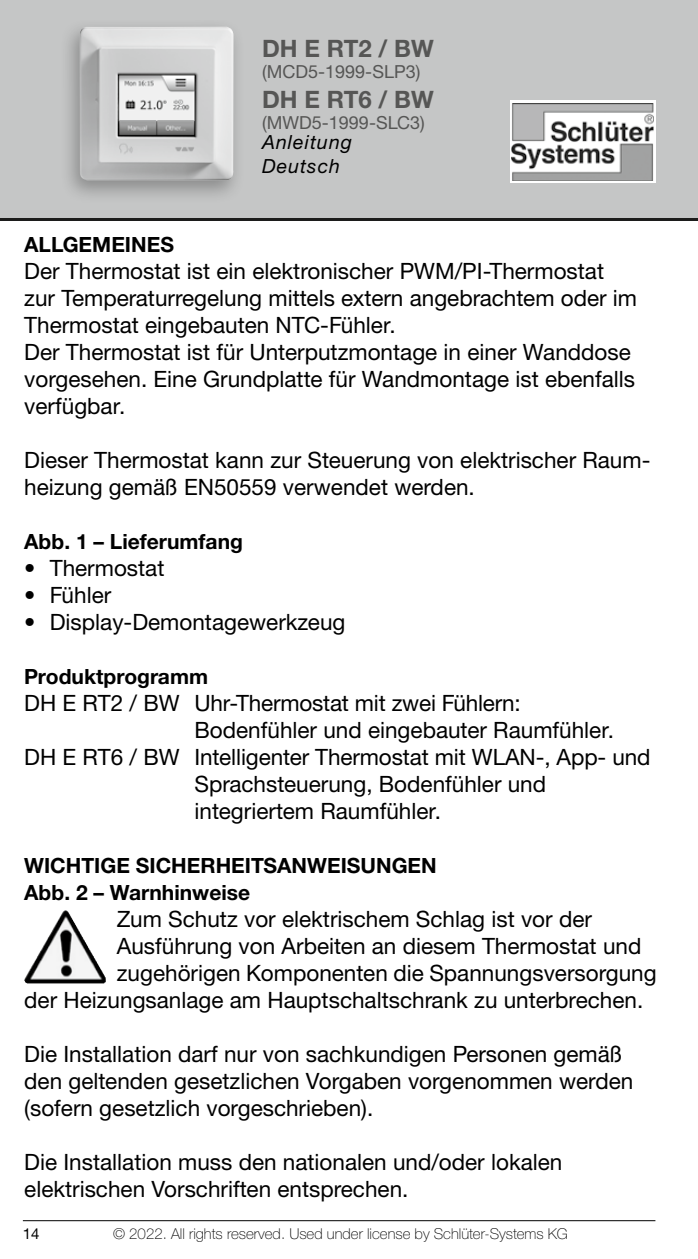
<style>
.page{position:relative;width:698px;height:1259px;background:#fff}
.page>*{position:absolute;margin:0;border:0;box-sizing:border-box;transform-origin:0 0}
.t1{font:700 24px "Helvetica Neue LTW1 G";color:#565655}
.t2{font:22.5px/27px "Helvetica Neue LTW1 G";color:#000}
.t3{font:700 21px/27px "Helvetica Neue LTW1 G";color:#000}
.t4{font:italic 19.5px/23.4px "Helvetica Neue LTW1 G";letter-spacing:.05em;color:#000}
.t5{font:18px "Helvetica Neue LTW1 G";color:#565655}
.t6{font:100 15px "Helvetica Neue LTW1 G";color:#000}
.t7{font:15px "Helvetica Neue LTW1 G";color:#000}
</style>
<div class="page">
<div style="left:0;top:0;width:697px;height:218px;background:#c5c6c6"></div>
<hr style="left:0;top:218px;width:697px;height:3px;background:#1c1c1b">
<hr style="left:23px;top:1220px;width:632px;height:1px;background:#000">
<div style="left:60px;top:18px;width:185px;height:186px;background:#000;opacity:.3"></div>
<img style="left:79px;top:27px;width:154px;height:153px">
<svg style="left:510px;top:100px;width:145px;height:83px"></svg>
<img style="left:511px;top:103px;width:142px;height:77px">
<img style="left:24px;top:910px;width:82px;height:73px">
<p class="t1" style="left:262px;top:34px;width:173px">DH E RT2 / BW</p>
<p class="t5" style="left:262px;top:60px;width:160px">(MCD5-1999-SLP3)</p>
<p class="t1" style="left:262px;top:85px;width:173px">DH E RT6 / BW</p>
<p class="t5" style="left:262px;top:111px;width:164px">(MWD5-1999-SLC3)</p>
<p class="t4" style="left:262px;top:130px;width:91px">Anleitung<br>Deutsch</p>
<p class="t3" style="left:24px;top:231px;width:151px">ALLGEMEINES</p>
<p class="t2" style="left:24px;top:257px;width:614px">Der Thermostat ist ein elektronischer PWM/PI-Thermostat zur Temperaturregelung mittels extern angebrachtem oder im Thermostat eingebauten NTC-Fühler.<br>Der Thermostat ist für Unterputzmontage in einer Wanddose vorgesehen. Eine Grundplatte für Wandmontage ist ebenfalls verfügbar.</p>
<p class="t2" style="left:24px;top:446px;width:627px">Dieser Thermostat kann zur Steuerung von elektrischer Raum&shy;heizung gemäß EN50559 verwendet werden.</p>
<p class="t3" style="left:24px;top:528px;width:220px">Abb. 1 – Lieferumfang</p>
<p class="t2" style="left:24px;top:554px;width:142px">• Thermostat</p>
<p class="t2" style="left:24px;top:581px;width:88px">• Fühler</p>
<p class="t2" style="left:24px;top:608px;width:322px">• Display-Demontagewerkzeug</p>
<p class="t3" style="left:24px;top:663px;width:185px">Produktprogramm</p>
<p class="t2" style="left:24px;top:689px;width:498px">DH E RT2 / BW Uhr-Thermostat mit zwei Fühlern:</p>
<p class="t2" style="left:194px;top:716px;width:421px">Bodenfühler und eingebauter Raumfühler.</p>
<p class="t2" style="left:24px;top:743px;width:627px">DH E RT6 / BW Intelligenter Thermostat mit WLAN-, App- und</p>
<p class="t2" style="left:194px;top:770px;width:353px">Sprachsteuerung, Bodenfühler und</p>
<p class="t2" style="left:194px;top:797px;width:248px">integriertem Raumfühler.</p>
<p class="t3" style="left:24px;top:852px;width:414px">WICHTIGE SICHERHEITSANWEISUNGEN<br>Abb. 2 – Warnhinweise</p>
<p class="t2" style="left:117px;top:905px;width:476px">Zum Schutz vor elektrischem Schlag ist vor der</p>
<p class="t2" style="left:117px;top:932px;width:526px">Ausführung von Arbeiten an diesem Thermostat und</p>
<p class="t2" style="left:117px;top:959px;width:541px">zugehörigen Komponenten die Spannungsversorgung</p>
<p class="t2" style="left:24px;top:986px;width:620px">der Heizungsanlage am Hauptschaltschrank zu unterbrechen.</p>
<p class="t2" style="left:24px;top:1040px;width:610px">Die Installation darf nur von sachkundigen Personen gemäß den geltenden gesetzlichen Vorgaben vorgenommen werden (sofern gesetzlich vorgeschrieben).</p>
<p class="t2" style="left:24px;top:1148px;width:539px">Die Installation muss den nationalen und/oder lokalen elektrischen Vorschriften entsprechen.</p>
<p class="t7" style="left:23px;top:1224px;width:18px">14</p>
<p class="t6" style="left:113px;top:1225px;width:456px">© 2022. All rights reserved. Used under license by Schlüter-Systems KG</p>
</div>
